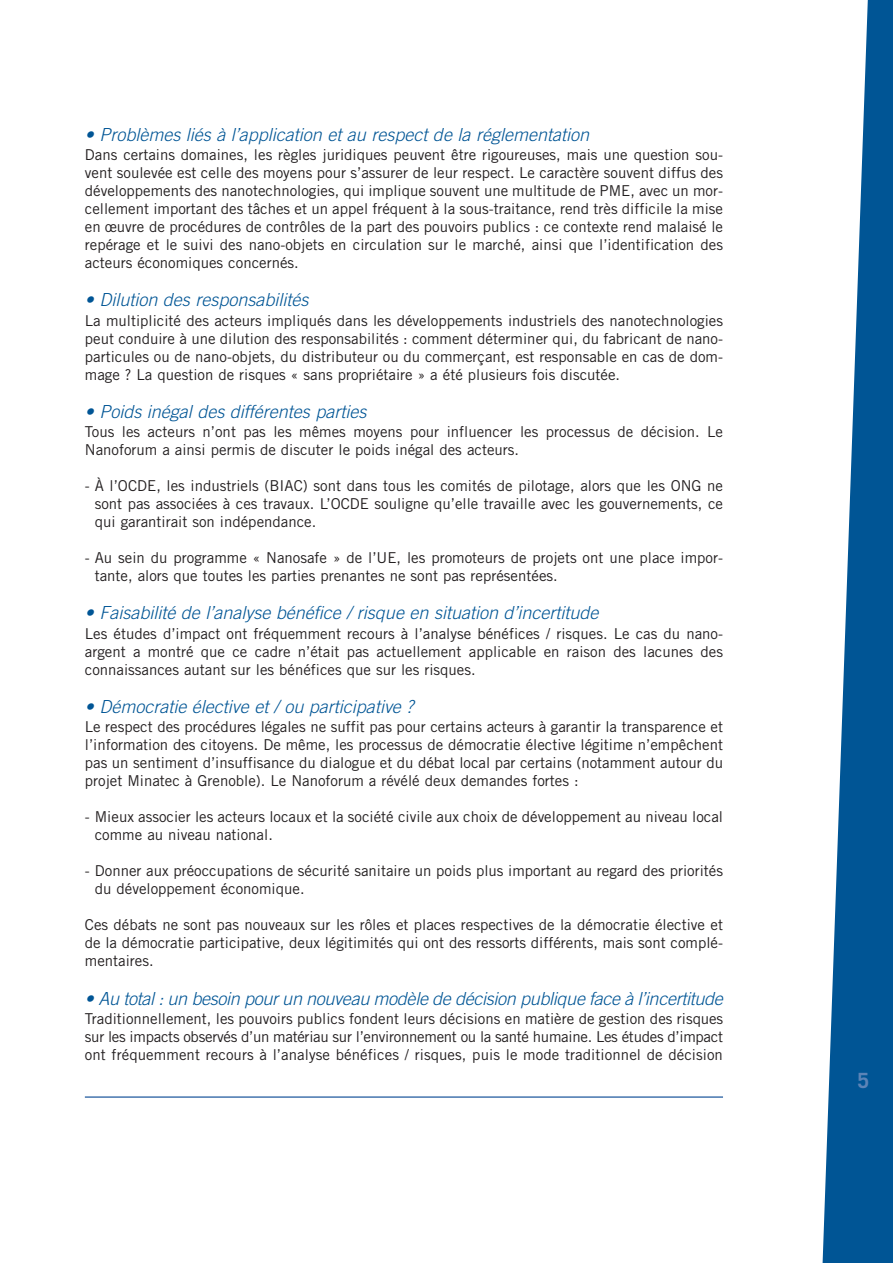
<style>
.page{position:relative;width:893px;height:1263px;background:#fff}
.page>*{position:absolute;margin:0;border:0;box-sizing:border-box;transform-origin:0 0}
.t1{font:700 21px "Trade Gothic";color:#5c84b7}
.t2{font:italic 300 18px "Trade Gothic";color:#005595}
.t3{font:15px/18px "Trade Gothic";color:#231f20;text-align:justify}
</style>
<div class="page">
<svg style="left:822px;top:0;width:70px;height:1263px;fill:#005595"></svg>
<hr style="left:85px;top:1096px;width:638px;height:2px;background:#4475ae">
<p class="t2" style="left:85px;top:128px;width:509px">• Problèmes liés à l’application et au respect de la réglementation</p>
<p class="t3" style="left:85px;top:147px;width:639px">Dans certains domaines, les règles juridiques peuvent être rigoureuses, mais une question sou&shy;vent soulevée est celle des moyens pour s’assurer de leur respect. Le caractère souvent diffus des développements des nanotechnologies, qui implique souvent une multitude de PME, avec un mor&shy;cellement important des tâches et un appel fréquent à la sous-traitance, rend très difficile la mise en œuvre de procédures de contrôles de la part des pouvoirs publics : ce contexte rend malaisé le repérage et le suivi des nano-objets en circulation sur le marché, ainsi que l’identification des acteurs économiques concernés.</p>
<p class="t2" style="left:85px;top:293px;width:229px">• Dilution des responsabilités</p>
<p class="t3" style="left:85px;top:313px;width:639px">La multiplicité des acteurs impliqués dans les développements industriels des nanotechnologies peut conduire à une dilution des responsabilités : comment déterminer qui, du fabricant de nano&shy;particules ou de nano-objets, du distributeur ou du commerçant, est responsable en cas de dom&shy;mage ? La question de risques « sans propriétaire » a été plusieurs fois discutée.</p>
<p class="t2" style="left:85px;top:405px;width:287px">• Poids inégal des différentes parties</p>
<p class="t3" style="left:85px;top:424px;width:639px">Tous les acteurs n’ont pas les mêmes moyens pour influencer les processus de décision. Le<br>Nanoforum a ainsi permis de discuter le poids inégal des acteurs.</p>
<p class="t3" style="left:95px;top:478px;width:629px;text-indent:-10px">- À l’OCDE, les industriels (BIAC) sont dans tous les comités de pilotage, alors que les ONG ne sont pas associées à ces travaux. L’OCDE souligne qu’elle travaille avec les gouvernements, ce qui garantirait son indépendance.</p>
<p class="t3" style="left:95px;top:550px;width:629px;text-indent:-10px">- Au sein du programme « Nanosafe » de l’UE, les promoteurs de projets ont une place impor&shy;tante, alors que toutes les parties prenantes ne sont pas représentées.</p>
<p class="t2" style="left:85px;top:606px;width:519px">• Faisabilité de l’analyse bénéfice / risque en situation d’incertitude</p>
<p class="t3" style="left:85px;top:626px;width:639px">Les études d’impact ont fréquemment recours à l’analyse bénéfices / risques. Le cas du nano&shy;argent a montré que ce cadre n’était pas actuellement applicable en raison des lacunes des connaissances autant sur les bénéfices que sur les risques.</p>
<p class="t2" style="left:85px;top:700px;width:334px">• Démocratie élective et / ou participative ?</p>
<p class="t3" style="left:85px;top:719px;width:639px">Le respect des procédures légales ne suffit pas pour certains acteurs à garantir la transparence et l’information des citoyens. De même, les processus de démocratie élective légitime n’empêchent pas un sentiment d’insuffisance du dialogue et du débat local par certains (notamment autour du projet Minatec à Grenoble). Le Nanoforum a révélé deux demandes fortes :</p>
<p class="t3" style="left:95px;top:809px;width:629px;text-indent:-10px">- Mieux associer les acteurs locaux et la société civile aux choix de développement au niveau local comme au niveau national.</p>
<p class="t3" style="left:95px;top:863px;width:629px;text-indent:-10px">- Donner aux préoccupations de sécurité sanitaire un poids plus important au regard des priorités du développement économique.</p>
<p class="t3" style="left:85px;top:917px;width:639px">Ces débats ne sont pas nouveaux sur les rôles et places respectives de la démocratie élective et de la démocratie participative, deux légitimités qui ont des ressorts différents, mais sont complé&shy;mentaires.</p>
<p class="t2" style="left:85px;top:992px;width:643px">• Au total:un besoin pourun nouveau modèle de décision publique face à l’incertitude</p>
<p class="t3" style="left:85px;top:1011px;width:639px">Traditionnellement, les pouvoirs publics fondent leurs décisions en matière de gestion des risques sur les impacts observés d’un matériau sur l’environnement ou la santé humaine. Les études d’impact ont fréquemment recours à l’analyse bénéfices / risques, puis le mode traditionnel de décision</p>
<h1 class="t1" style="left:857px;top:1072px;width:13px">5</h1>
</div>
